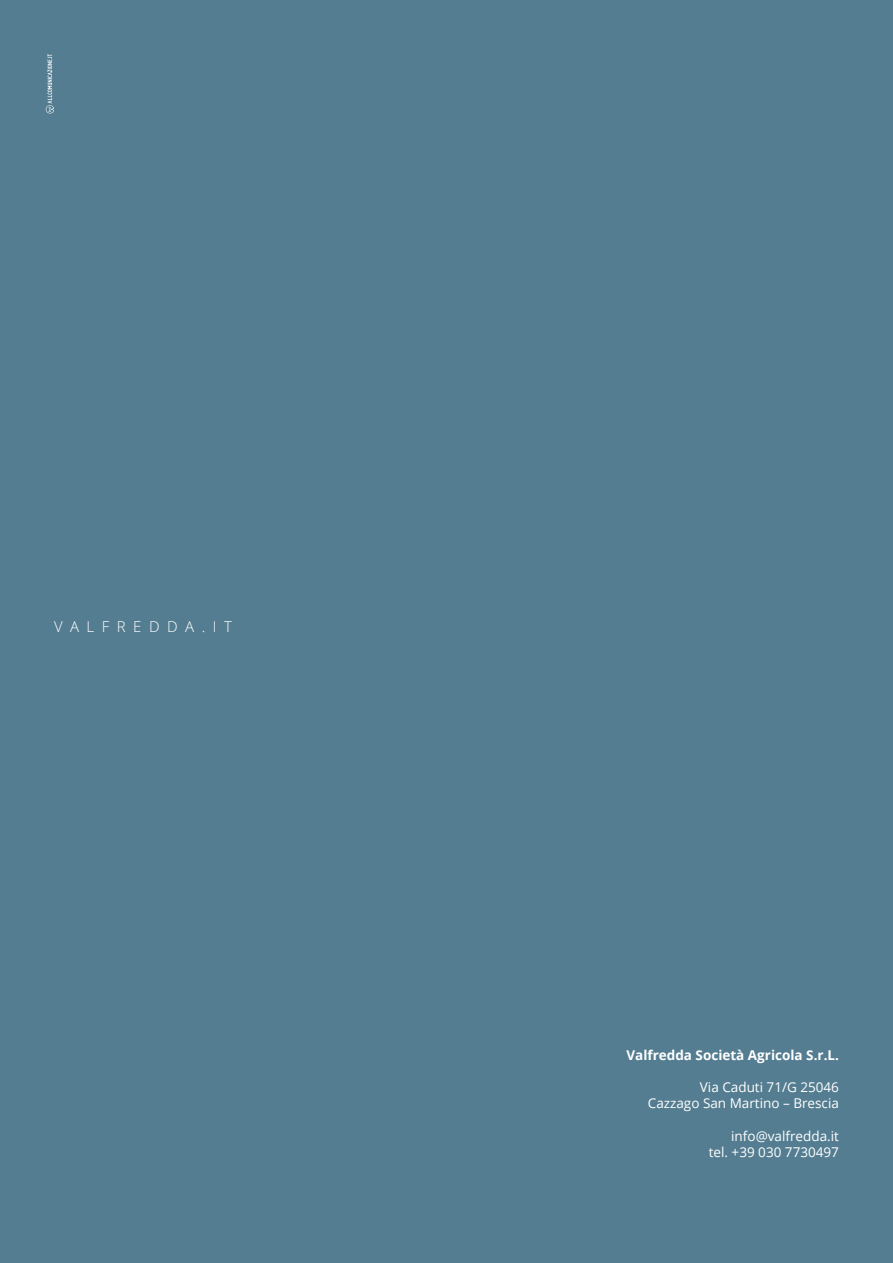
<style>
.page{position:relative;width:893px;height:1263px;background:#547d91}
.page>*{position:absolute;margin:0;border:0;box-sizing:border-box;transform-origin:0 0}
.t1{font:300 15px "Open Sans";letter-spacing:.5em;color:#fff}
.t2{font:13.5px/16.2px "Open Sans";color:#fff;text-align:right}
.t3{font:700 13.5px "Open Sans";color:#fff}
</style>
<div class="page">
<svg style="left:46px;top:54px;width:8px;height:60px"></svg>
<p class="t1" style="left:54px;top:616px;width:179px">VALFREDDA.IT</p>
<p class="t3" style="left:626px;top:1045px;width:214px">Valfredda Società Agricola S.r.L.</p>
<p class="t2" style="left:648px;top:1079px;width:193px">Via Caduti 71/G 25046<br>Cazzago San Martino – Brescia</p>
<p class="t2" style="left:709px;top:1127px;width:132px">info@valfredda.it tel. +39 030 7730497</p>
</div>
